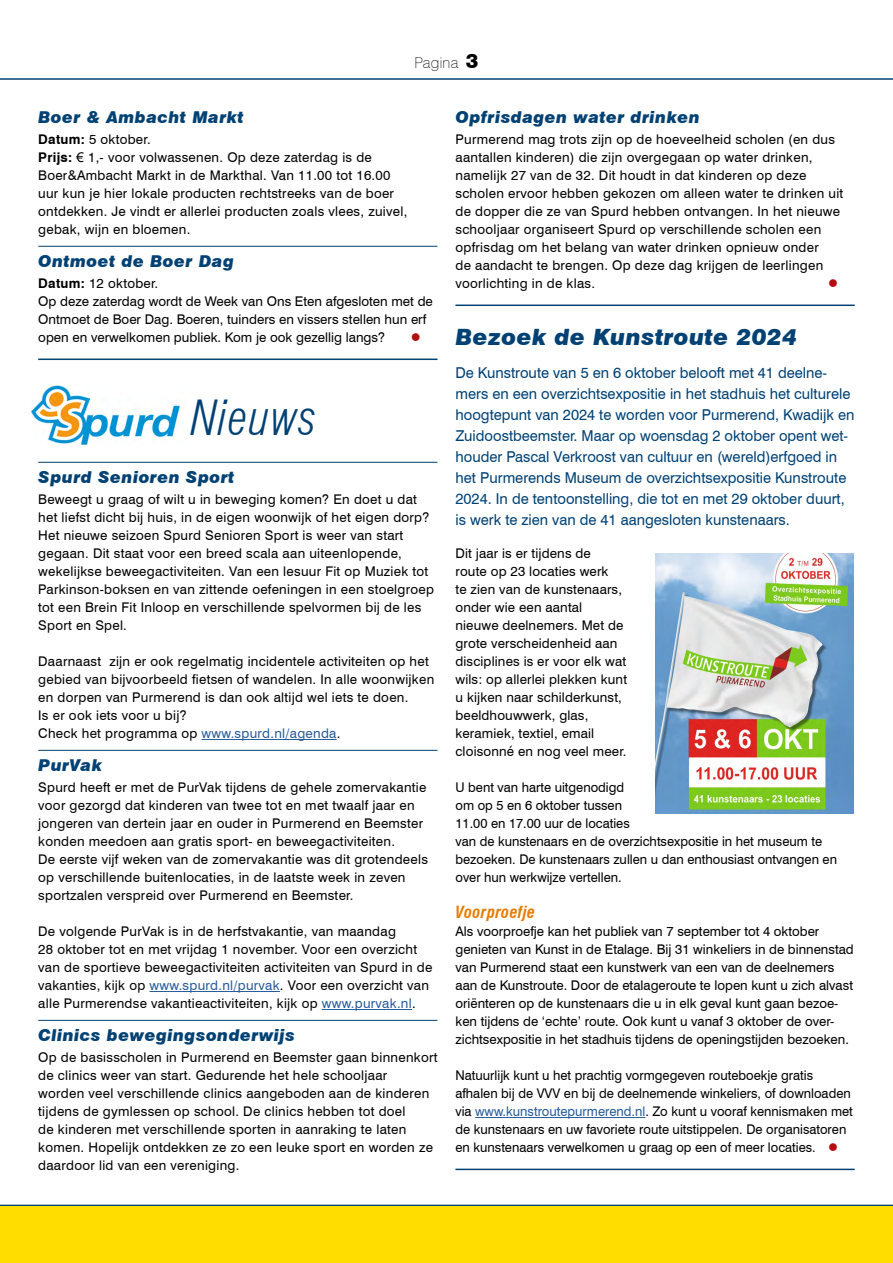
<style>
.page{position:relative;width:893px;height:1263px;background:#fff}
.page>*{position:absolute;margin:0;border:0;box-sizing:border-box;transform-origin:0 0}
.H1__Kop{font:italic 300 condensed 47.25px "Swiss 721 BT";letter-spacing:.02em;color:#004174}
.H1__Kop-2{font:italic 900 22.5px "Swiss 721 BT";letter-spacing:.02em;color:#004174}
.H4__Bieb_met_lijn{font:italic 900 16.35px "Swiss 721 BT";letter-spacing:.03em;color:#004174}
.H3__Bieb_zonder_lijn{font:italic 900 16.35px "Swiss 721 BT";letter-spacing:.03em;color:#004174}
.H2__Subkop{font:italic 700 condensed 16.35px "Swiss 721 BT";letter-spacing:.02em;color:#e77b00}
.H__Introtekst{font:15px/21px "Swiss 721 BT";color:#004174}
.t1{font:100 15px "Swiss 721 BT";letter-spacing:.02em;color:#000}
.P__Tekst_plat{font:13.35px/18px "Swiss 721 BT";letter-spacing:.02em;color:#000}
.P__Tekst_plat-2{font:13.35px/18px "Swiss 721 BT";color:#000}
.P__Tekst_plat-3{font:13.35px "Wingdings";color:#b20e10}
.s1{font-family:"Swiss 721 BT Black No 2";font-weight:400;font-size:18px}
.s2{font-weight:700}
.s3{font-family:"Arial"}
.s4{color:#275b9b}
.s5{color:#b20e10}
</style>
<div class="page">
<hr style="left:0;top:78px;width:893px;height:2px;background:#004174">
<hr style="left:0;top:1205px;width:893px;height:1px;background:#004174">
<div style="left:0;top:1206px;width:893px;height:57px;background:#fd0"></div>
<hr style="left:38px;top:246px;width:399px;height:1px;background:#004174">
<hr style="left:38px;top:359px;width:399px;height:1px;background:#004174">
<hr style="left:38px;top:462px;width:399px;height:1px;background:#004174">
<hr style="left:202px;top:739px;width:135px;height:1px;background:#275b9b">
<hr style="left:38px;top:750px;width:399px;height:1px;background:#004174">
<hr style="left:150px;top:991px;width:130px;height:1px;background:#275b9b">
<hr style="left:322px;top:1009px;width:90px;height:1px;background:#275b9b">
<hr style="left:38px;top:1020px;width:399px;height:1px;background:#004174">
<hr style="left:455px;top:305px;width:400px;height:1px;background:#004174">
<hr style="left:475px;top:1117px;width:170px;height:1px;background:#275b9b">
<hr style="left:455px;top:1169px;width:400px;height:1px;background:#004174">
<img style="left:655px;top:554px;width:199px;height:260px">
<img style="left:31px;top:385px;width:151px;height:59px">
<p class="t1" style="left:414px;top:53px;width:66px">Pagina <span class="s1">3</span></p>
<h3 class="H3__Bieb_zonder_lijn" style="left:38px;top:107px;width:207px">Boer &amp; Ambacht Markt</h3>
<p class="P__Tekst_plat" style="left:38px;top:130px;width:114px"><span class="s2">Datum:</span> 5 oktober.</p>
<p class="P__Tekst_plat" style="left:38px;top:148px;width:371px"><span class="s2">Prijs:</span> <span class="s3">€</span> 1,- voor volwassenen. Op deze zaterdag is de Boer&amp;Ambacht Markt in de Markthal. Van 11.00 tot 16.00 uur kun je hier lokale producten rechtstreeks van de boer ontdekken. Je vindt er allerlei producten zoals vlees, zuivel, gebak, wijn en bloemen.</p>
<h4 class="H4__Bieb_met_lijn" style="left:38px;top:251px;width:197px">Ontmoet de Boer Dag</h4>
<p class="P__Tekst_plat" style="left:38px;top:274px;width:122px"><span class="s2">Datum:</span> 12 oktober.</p>
<p class="P__Tekst_plat-2" style="left:38px;top:292px;width:396px">Op deze zaterdag wordt de Week van Ons Eten afgesloten met de<br>Ontmoet de Boer Dag. Boeren, tuinders en vissers stellen hun erf open en verwelkomen publiek. Kom je ook gezellig langs?</p>
<p class="P__Tekst_plat-3" style="left:411px;top:330px;width:11px">●</p>
<h1 class="H1__Kop" style="left:191px;top:389px;width:128px">Nieuws</h1>
<h4 class="H4__Bieb_met_lijn" style="left:38px;top:467px;width:198px">Spurd Senioren Sport</h4>
<p class="P__Tekst_plat" style="left:38px;top:490px;width:393px">Beweegt u graag of wilt u in beweging komen? En doet u dat het liefst dicht bij huis, in de eigen woonwijk of het eigen dorp?</p>
<p class="P__Tekst_plat" style="left:38px;top:526px;width:397px">Het nieuwe seizoen Spurd Senioren Sport is weer van start gegaan. Dit staat voor een breed scala aan uiteenlopende, wekelijkse beweegactiviteiten. Van een lesuur Fit op Muziek tot Parkinson-boksen en van zittende oefeningen in een stoelgroep tot een Brein Fit Inloop en verschillende spelvormen bij de les Sport en Spel.</p>
<p class="P__Tekst_plat" style="left:38px;top:652px;width:397px">Daarnaast zijn er ook regelmatig incidentele activiteiten op het gebied van bijvoorbeeld fietsen of wandelen. In alle woonwijken en dorpen van Purmerend is dan ook altijd wel iets te doen.</p>
<p class="P__Tekst_plat" style="left:38px;top:706px;width:304px">Is er ook iets voor u bij?<br>Check het programma op <span class="s4">www.spurd.nl/agenda</span>.</p>
<h4 class="H4__Bieb_met_lijn" style="left:38px;top:755px;width:65px">PurVak</h4>
<p class="P__Tekst_plat" style="left:38px;top:778px;width:390px">Spurd heeft er met de PurVak tijdens de gehele zomervakantie voor gezorgd dat kinderen van twee tot en met twaalf jaar en jongeren van dertein jaar en ouder in Purmerend en Beemster konden meedoen aan gratis sport- en beweegactiviteiten.</p>
<p class="P__Tekst_plat" style="left:38px;top:850px;width:391px">De eerste vijf weken van de zomervakantie was dit grotendeels op verschillende buitenlocaties, in de laatste week in zeven sportzalen verspreid over Purmerend en Beemster.</p>
<p class="P__Tekst_plat" style="left:38px;top:922px;width:396px">De volgende PurVak is in de herfstvakantie, van maandag<br>28 oktober tot en met vrijdag 1 november. Voor een overzicht van de sportieve beweegactiviteiten activiteiten van Spurd in de vakanties, kijk op <span class="s4">www.spurd.nl/purvak</span>. Voor een overzicht van alle Purmerendse vakantieactiviteiten, kijk op <span class="s4">www.purvak.nl</span>.</p>
<h4 class="H4__Bieb_met_lijn" style="left:38px;top:1025px;width:258px">Clinics bewegingsonderwijs</h4>
<p class="P__Tekst_plat" style="left:38px;top:1048px;width:401px">Op de basisscholen in Purmerend en Beemster gaan binnenkort de clinics weer van start. Gedurende het hele schooljaar<br>worden veel verschillende clinics aangeboden aan de kinderen tijdens de gymlessen op school. De clinics hebben tot doel<br>de kinderen met verschillende sporten in aanraking te laten komen. Hopelijk ontdekken ze zo een leuke sport en worden ze daardoor lid van een vereniging.</p>
<h3 class="H3__Bieb_zonder_lijn" style="left:455px;top:107px;width:246px">Opfrisdagen water drinken</h3>
<p class="P__Tekst_plat" style="left:455px;top:130px;width:389px">Purmerend mag trots zijn op de hoeveelheid scholen (en dus aantallen kinderen) die zijn overgegaan op water drinken, namelijk 27 van de 32. Dit houdt in dat kinderen op deze scholen ervoor hebben gekozen om alleen water te drinken uit de dopper die ze van Spurd hebben ontvangen. In het nieuwe schooljaar organiseert Spurd op verschillende scholen een opfrisdag om het belang van water drinken opnieuw onder<br>de aandacht te brengen. Op deze dag krijgen de leerlingen voorlichting in de klas.</p>
<p class="P__Tekst_plat-3" style="left:828px;top:276px;width:11px">●</p>
<h1 class="H1__Kop-2" style="left:455px;top:323px;width:343px">Bezoek de Kunstroute 2024</h1>
<p class="H__Introtekst" style="left:455px;top:362px;width:401px">De Kunstroute van 5 en 6 oktober belooft met 41 deelne&shy;mers en een overzichtsexpositie in het stadhuis het culturele hoogtepunt van 2024 te worden voor Purmerend, Kwadijk en Zuidoostbeemster. Maar op woensdag 2 oktober opent wet&shy;houder Pascal Verkroost van cultuur en (wereld)erfgoed in het Purmerends Museum de overzichtsexpositie Kunstroute 2024. In de tentoonstelling, die tot en met 29 oktober duurt, is werk te zien van de 41 aangesloten kunstenaars.</p>
<p class="P__Tekst_plat" style="left:455px;top:544px;width:173px">Dit jaar is er tijdens de<br>route op 23 locaties werk<br>te zien van de kunstenaars, onder wie een aantal nieuwe deelnemers. Met de grote verscheidenheid aan disciplines is er voor elk wat wils: op allerlei plekken kunt u kijken naar schilderkunst, beeldhouwwerk, glas, keramiek, textiel, email cloisonné en nog veel meer.</p>
<p class="P__Tekst_plat-2" style="left:455px;top:778px;width:383px">U bent van harte uitgenodigd<br>om op 5 en 6 oktober tussen<br>11.00 en 17.00 uur de locaties<br>van de kunstenaars en de overzichtsexpositie in het museum te bezoeken. De kunstenaars zullen u dan enthousiast ontvangen en over hun werkwijze vertellen.</p>
<h2 class="H2__Subkop" style="left:455px;top:902px;width:81px">Voorproefje</h2>
<p class="P__Tekst_plat-2" style="left:455px;top:922px;width:400px">Als voorproefje kan het publiek van 7 september tot 4 oktober genieten van Kunst in de Etalage. Bij 31 winkeliers in de binnenstad van Purmerend staat een kunstwerk van een van de deelnemers aan de Kunstroute. Door de etalageroute te lopen kunt u zich alvast oriënteren op de kunstenaars die u in elk geval kunt gaan bezoe&shy;ken tijdens de ‘echte’ route. Ook kunt u vanaf 3 oktober de over&shy;zichtsexpositie in het stadhuis tijdens de openingstijden bezoeken.</p>
<p class="P__Tekst_plat-2" style="left:455px;top:1066px;width:399px">Natuurlijk kunt u het prachtig vormgegeven routeboekje gratis afhalen bij de VVV en bij de deelnemende winkeliers, of downloaden via <span class="s4">www.kunstroutepurmerend.nl</span>. Zo kunt u vooraf kennismaken met de kunstenaars en uw favoriete route uitstippelen. De organisatoren en kunstenaars verwelkomen u graag op een of meer locaties. <span class="s5">●</span></p>
</div>
